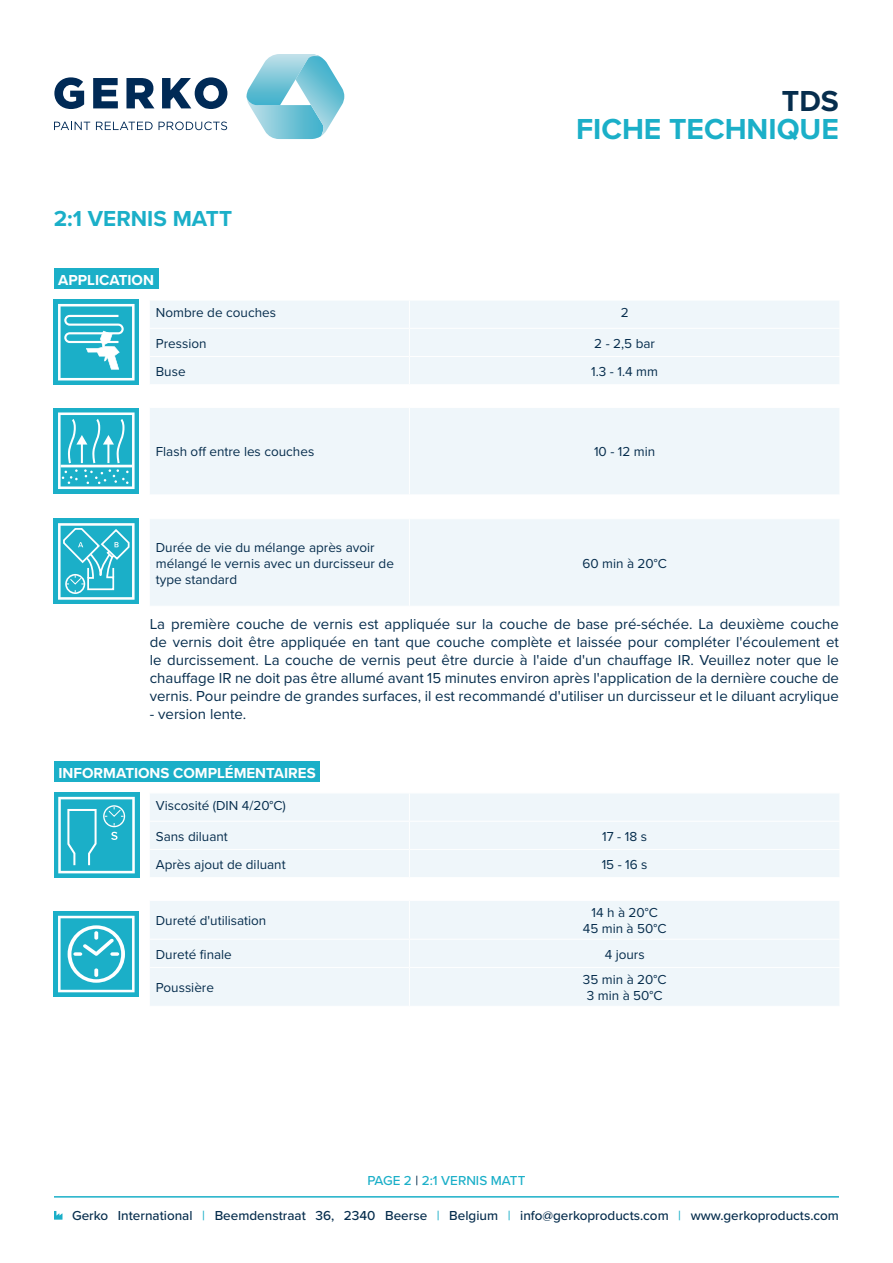
<style>
.page{position:relative;width:893px;height:1263px;background:#fff}
.page>*{position:absolute;margin:0;border:0;box-sizing:border-box;transform-origin:0 0}
.t1{font:700 30px "Proxima Nova";color:#1bafc8}
.t2{font:700 30px "Proxima Nova";color:#062d4d}
.t3{font:700 22.5px "Proxima Nova";color:#1bafc8}
.Alineastijl{font:15px/18px "Proxima Nova";color:#062d4d;text-align:justify}
.t4{font:700 15px "Proxima Nova";color:#fff}
.Alineastijl-2{font:13.5px/16.2px "Proxima Nova";color:#062d4d}
.t5{font:500 13.5px "Proxima Nova";color:#062d4d}
.t6{font:500 13.5px "Proxima Nova";color:#1bafc8}
.s1{color:#062d4d}
.s2{color:#1bafc8}
</style>
<div class="page">
<div style="left:54px;top:269px;width:104px;height:20px;background:#1bafc8"></div>
<div style="left:54px;top:300px;width:85px;height:85px;background:#1bafc8"></div>
<svg style="left:58px;top:304px;width:77px;height:76px"></svg>
<div style="left:54px;top:408px;width:85px;height:85px;background:#1bafc8"></div>
<svg style="left:58px;top:412px;width:77px;height:77px"></svg>
<div style="left:54px;top:519px;width:85px;height:85px;background:#1bafc8"></div>
<svg style="left:58px;top:523px;width:77px;height:77px"></svg>
<svg style="left:150px;top:301px;width:689px;height:305px;fill:#eff6fa"></svg>
<hr style="left:150px;top:328px;width:259px;height:1px;background:#fff">
<hr style="left:409px;top:328px;width:431px;height:1px;background:#fff">
<hr style="left:150px;top:356px;width:259px;height:1px;background:#fff">
<hr style="left:409px;top:356px;width:431px;height:1px;background:#fff">
<hr style="left:150px;top:384px;width:259px;height:1px;background:#fff">
<hr style="left:409px;top:384px;width:431px;height:1px;background:#fff">
<svg style="left:409px;top:301px;width:1px;height:106px"></svg>
<hr style="left:150px;top:407px;width:259px;height:1px;background:#fff">
<hr style="left:409px;top:407px;width:431px;height:1px;background:#fff">
<hr style="left:409px;top:408px;width:1px;height:86px;background:#fff">
<hr style="left:409px;top:519px;width:1px;height:87px;background:#fff">
<hr style="left:150px;top:494px;width:259px;height:1px;background:#fff">
<hr style="left:409px;top:494px;width:431px;height:1px;background:#fff">
<svg style="left:409px;top:495px;width:1px;height:23px"></svg>
<hr style="left:150px;top:518px;width:259px;height:1px;background:#fff">
<hr style="left:409px;top:518px;width:431px;height:1px;background:#fff">
<svg style="left:150px;top:794px;width:689px;height:212px;fill:#eff6fa"></svg>
<hr style="left:150px;top:821px;width:259px;height:1px;background:#fff">
<hr style="left:409px;top:821px;width:431px;height:1px;background:#fff">
<hr style="left:150px;top:849px;width:259px;height:1px;background:#fff">
<hr style="left:409px;top:849px;width:431px;height:1px;background:#fff">
<hr style="left:150px;top:877px;width:259px;height:1px;background:#fff">
<hr style="left:409px;top:877px;width:431px;height:1px;background:#fff">
<svg style="left:409px;top:794px;width:1px;height:106px"></svg>
<hr style="left:150px;top:900px;width:259px;height:1px;background:#fff">
<hr style="left:409px;top:900px;width:431px;height:1px;background:#fff">
<hr style="left:409px;top:901px;width:1px;height:38px;background:#fff">
<svg style="left:409px;top:940px;width:1px;height:27px"></svg>
<hr style="left:409px;top:968px;width:1px;height:38px;background:#fff">
<hr style="left:150px;top:939px;width:259px;height:1px;background:#fff">
<hr style="left:150px;top:967px;width:259px;height:1px;background:#fff">
<hr style="left:409px;top:939px;width:431px;height:1px;background:#fff">
<hr style="left:409px;top:967px;width:431px;height:1px;background:#fff">
<div style="left:54px;top:911px;width:85px;height:85px;background:#1bafc8"></div>
<svg style="left:58px;top:916px;width:77px;height:76px"></svg>
<div style="left:54px;top:762px;width:266px;height:20px;background:#1bafc8"></div>
<div style="left:54px;top:792px;width:85px;height:86px;background:#1bafc8"></div>
<svg style="left:58px;top:797px;width:77px;height:76px"></svg>
<svg style="left:54px;top:122px;width:36px;height:8px"></svg>
<svg style="left:96px;top:122px;width:57px;height:8px"></svg>
<svg style="left:159px;top:122px;width:68px;height:8px"></svg>
<svg style="left:54px;top:77px;width:30px;height:32px"></svg>
<svg style="left:93px;top:78px;width:25px;height:30px"></svg>
<svg style="left:126px;top:78px;width:28px;height:30px"></svg>
<svg style="left:162px;top:77px;width:65px;height:32px"></svg>
<svg style="left:246px;top:54px;width:98px;height:85px"></svg>
<svg style="left:54px;top:1211px;width:8px;height:8px"></svg>
<hr style="left:54px;top:1196px;width:785px;height:1px;background:#1bafc8">
<p class="t3" style="left:54px;top:202px;width:180px">2:1 VERNIS MATT</p>
<p class="t4" style="left:58px;top:269px;width:97px">APPLICATION</p>
<p class="t2" style="left:782px;top:78px;width:58px">TDS</p>
<p class="t1" style="left:576px;top:107px;width:264px">FICHE TECHNIQUE</p>
<p class="Alineastijl-2" style="left:156px;top:304px;width:122px">Nombre de couches</p>
<p class="Alineastijl-2" style="left:621px;top:304px;width:9px">2</p>
<p class="Alineastijl-2" style="left:156px;top:335px;width:52px">Pression</p>
<p class="Alineastijl-2" style="left:594px;top:335px;width:62px">2 - 2,5 bar</p>
<p class="Alineastijl-2" style="left:156px;top:363px;width:31px">Buse</p>
<p class="Alineastijl-2" style="left:591px;top:363px;width:68px">1.3 - 1.4 mm</p>
<p class="Alineastijl-2" style="left:156px;top:443px;width:160px">Flash off entre les couches</p>
<p class="Alineastijl-2" style="left:594px;top:443px;width:63px">10 - 12 min</p>
<p class="Alineastijl-2" style="left:156px;top:538px;width:240px">Durée de vie du mélange après avoir mélangé le vernis avec un durcisseur de type standard</p>
<p class="Alineastijl-2" style="left:582px;top:555px;width:86px">60 min à 20°C</p>
<p class="Alineastijl" style="left:150px;top:614px;width:691px">La première couche de vernis est appliquée sur la couche de base pré-séchée. La deuxième couche de vernis doit être appliquée en tant que couche complète et laissée pour compléter l'écoulement et le durcissement. La couche de vernis peut être durcie à l'aide d'un chauffage IR. Veuillez noter que le chauffage IR ne doit pas être allumé avant 15 minutes environ après l'application de la dernière couche de vernis. Pour peindre de grandes surfaces, il est recommandé d'utiliser un durcisseur et le diluant acrylique</p>
<p class="Alineastijl" style="left:150px;top:704px;width:98px">- version lente.</p>
<p class="t4" style="left:58px;top:761px;width:259px">INFORMATIONS COMPLÉMENTAIRES</p>
<p class="Alineastijl-2" style="left:156px;top:796px;width:132px">Viscosité (DIN 4/20°C)</p>
<p class="Alineastijl-2" style="left:156px;top:827px;width:74px">Sans diluant</p>
<p class="Alineastijl-2" style="left:602px;top:827px;width:46px">17 - 18 s</p>
<p class="Alineastijl-2" style="left:156px;top:856px;width:131px">Après ajout de diluant</p>
<p class="Alineastijl-2" style="left:602px;top:856px;width:47px">15 - 16 s</p>
<p class="Alineastijl-2" style="left:156px;top:912px;width:112px">Dureté d'utilisation</p>
<p class="Alineastijl-2" style="left:591px;top:904px;width:68px">14 h à 20°C</p>
<p class="Alineastijl-2" style="left:583px;top:920px;width:85px">45 min à 50°C</p>
<p class="Alineastijl-2" style="left:156px;top:945px;width:78px">Dureté finale</p>
<p class="Alineastijl-2" style="left:605px;top:945px;width:41px">4 jours</p>
<p class="Alineastijl-2" style="left:156px;top:979px;width:60px">Poussière</p>
<p class="Alineastijl-2" style="left:583px;top:971px;width:85px">35 min à 20°C</p>
<p class="Alineastijl-2" style="left:587px;top:987px;width:77px">3 min à 50°C</p>
<p class="t6" style="left:367px;top:1170px;width:159px">PAGE 2 <span class="s1">|</span> 2:1 VERNIS MATT</p>
<p class="t5" style="left:72px;top:1205px;width:768px">Gerko International <span class="s2">|</span> Beemdenstraat 36, 2340 Beerse <span class="s2">|</span> Belgium <span class="s2">|</span> info@gerkoproducts.com <span class="s2">|</span> www.gerkoproducts.com</p>
</div>
